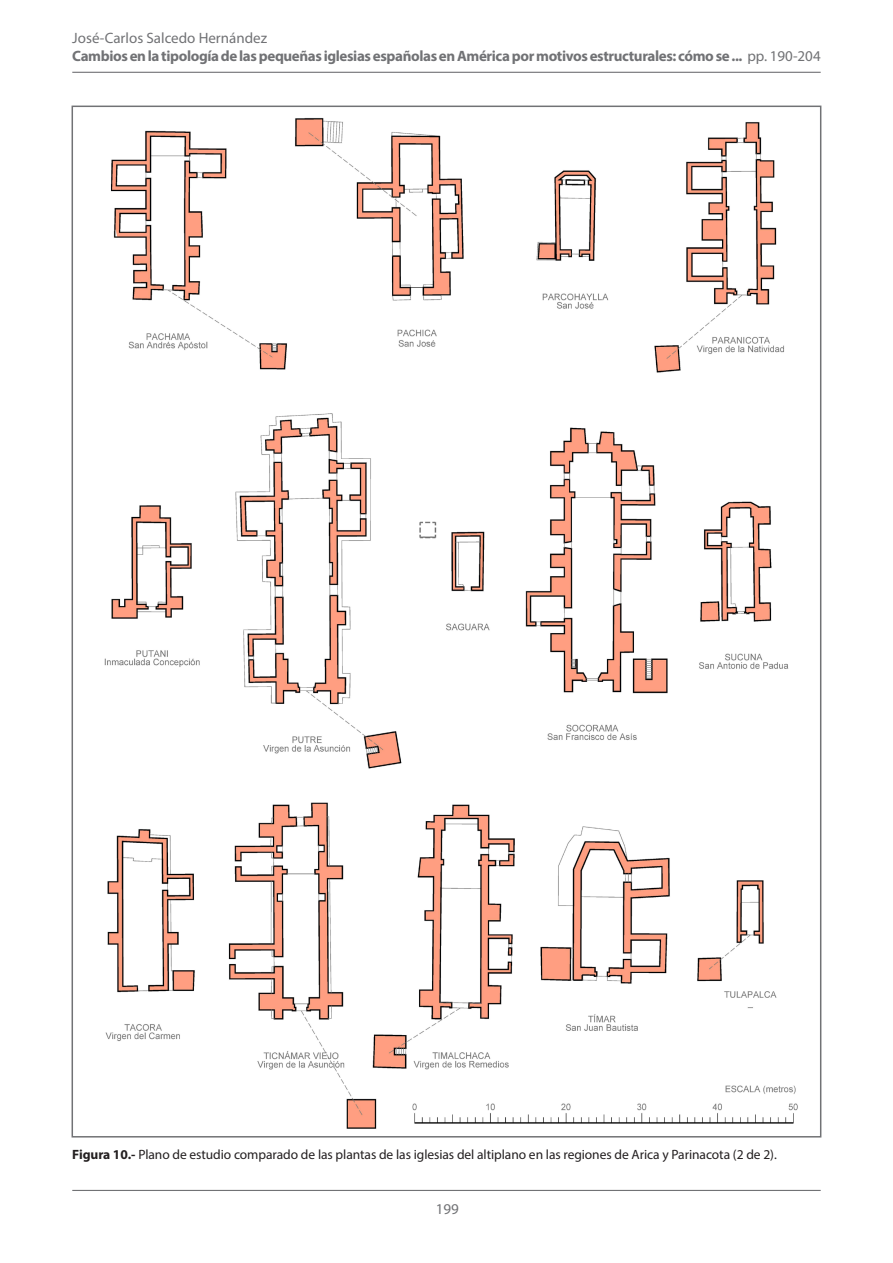
<style>
.page{position:relative;width:893px;height:1263px;background:#fff}
.page>*{position:absolute;margin:0;border:0;box-sizing:border-box;transform-origin:0 0}
.t1{font:700 15px/18px "Myriad Pro";letter-spacing:-.025em;color:#717275}
.t2{font:15px "Myriad Pro";color:#717275}
.Pies_de_foto{font:13.5px "Myriad Pro";letter-spacing:-.005em;color:#231f20}
.s1{font-weight:400}
.s2{font-weight:700}
</style>
<div class="page">
<hr style="left:72px;top:72px;width:749px;height:1px;background:#717275">
<hr style="left:72px;top:1190px;width:749px;height:1px;background:#717275">
<img style="left:104px;top:118px;width:694px;height:1011px">
<p class="t1" style="left:72px;top:29px;width:750px"><span class="s1">José-Carlos Salcedo Hernández<br></span>Cambios en la tipología de las pequeñas iglesias españolas en América por motivos estructurales: cómo se ... <span class="s1">pp. 190-204</span></p>
<p class="Pies_de_foto" style="left:72px;top:1146px;width:706px"><span class="s2">Figura 10.-</span> Plano de estudio comparado de las plantas de las iglesias del altiplano en las regiones de Arica y Parinacota (2 de 2).</p>
<p class="t2" style="left:436px;top:1200px;width:25px">199</p>
</div>
